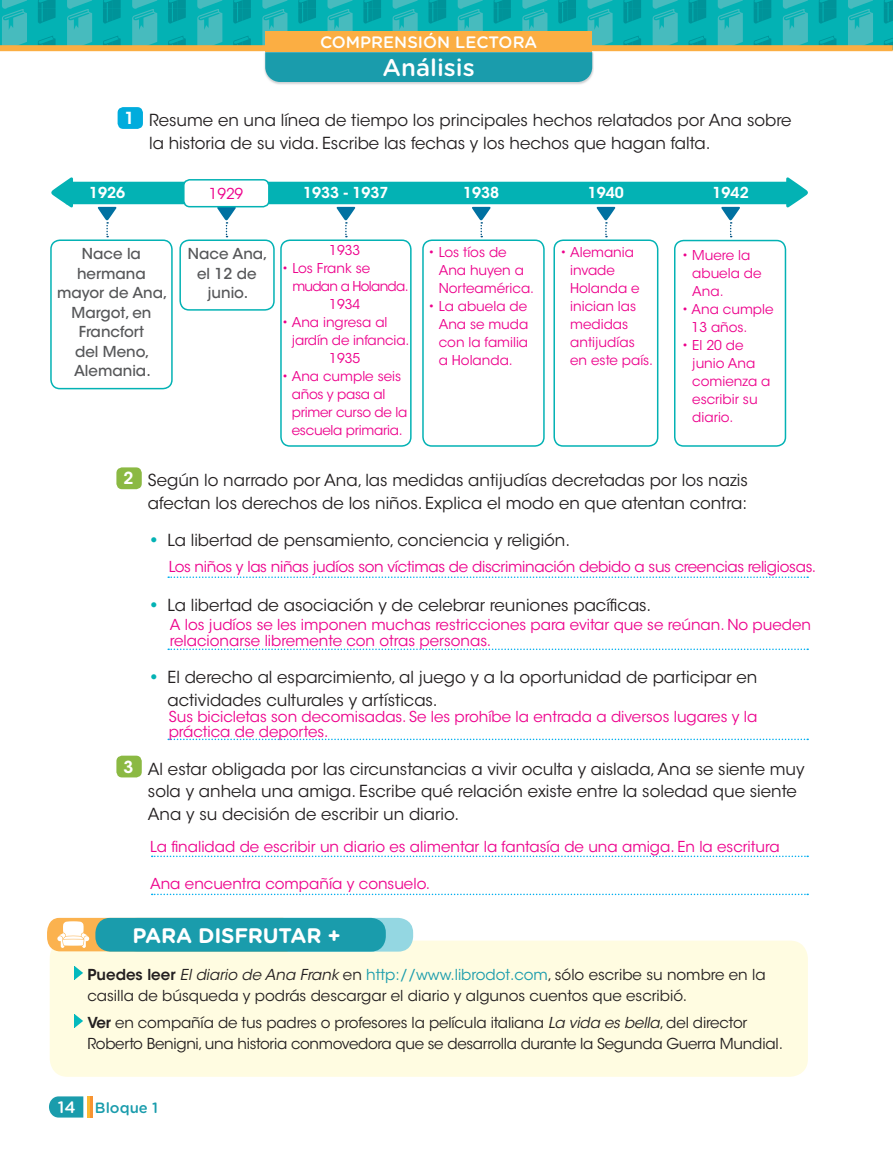
<style>
.page{position:relative;width:893px;height:1149px;background:#fff}
.page>*{position:absolute;margin:0;border:0;box-sizing:border-box;transform-origin:0 0}
.t1{font:500 24px "Gotham Rounded";color:#fff}
.t2{font:700 21px "Gotham Rounded";letter-spacing:-.01em;color:#fff}
.t3{font:16.5px/22.5px "ITC Avant Garde Std";color:#231f20}
.t4{font:500 16.5px "Gotham Rounded";color:#fff}
.t5{font:15px/21px "ITC Avant Garde Std";letter-spacing:-.01em;color:#231f20}
.t6{font:15px/15px "ITC Avant Garde Std";color:#ed028c}
.t7{font:15px "ITC Avant Garde Std";letter-spacing:-.02em;color:#ed028c}
.t8{font:500 15px/19.5px "ITC Avant Garde Std";color:#57585a;text-align:center}
.t9{font:600 15px "ITC Avant Garde Std";color:#fff}
.t10{font:500 14.85px "Gotham Rounded";color:#1a9cac}
.t11{font:13.5px/18px "ITC Avant Garde Std";color:#ed028c}
.t12{font:13.5px/18px "ITC Avant Garde Std";letter-spacing:-.02em;color:#ed028c}
.t13{font:13.5px "ITC Avant Garde Std";letter-spacing:-.05em;color:#ed028c}
.s1{font-weight:600;color:#fff}
.s2{font-weight:700;color:#03b2b4}
.s3{font-weight:600}
.s4{font-style:italic}
.s5{color:#1a9cac}
.s6{font-size:16.5px;color:#fff}
</style>
<div class="page">
<div style="left:502px;top:9px;width:391px;height:41px;background:#03b2b4"></div>
<div style="left:502px;top:0;width:391px;height:9px;background:#03b2b4"></div>
<div style="left:0;top:9px;width:519px;height:41px;background:#03b2b4"></div>
<svg style="left:38px;top:36px;width:18px;height:9px"></svg>
<svg style="left:103px;top:36px;width:18px;height:9px"></svg>
<svg style="left:623px;top:36px;width:18px;height:9px"></svg>
<svg style="left:168px;top:36px;width:18px;height:9px"></svg>
<svg style="left:688px;top:36px;width:18px;height:9px"></svg>
<svg style="left:233px;top:36px;width:18px;height:9px"></svg>
<svg style="left:754px;top:36px;width:17px;height:9px"></svg>
<svg style="left:819px;top:36px;width:17px;height:9px"></svg>
<div style="left:0;top:0;width:519px;height:9px;background:#03b2b4"></div>
<svg style="left:67px;top:0;width:25px;height:45px"></svg>
<svg style="left:38px;top:0;width:18px;height:24px"></svg>
<svg style="left:132px;top:0;width:25px;height:45px"></svg>
<svg style="left:653px;top:0;width:25px;height:45px"></svg>
<svg style="left:103px;top:0;width:18px;height:24px"></svg>
<svg style="left:623px;top:0;width:18px;height:24px"></svg>
<svg style="left:197px;top:0;width:25px;height:45px"></svg>
<svg style="left:718px;top:0;width:25px;height:45px"></svg>
<svg style="left:168px;top:0;width:18px;height:24px"></svg>
<svg style="left:688px;top:0;width:18px;height:24px"></svg>
<svg style="left:783px;top:0;width:25px;height:45px"></svg>
<svg style="left:233px;top:0;width:18px;height:24px"></svg>
<svg style="left:754px;top:0;width:17px;height:24px"></svg>
<svg style="left:848px;top:0;width:25px;height:45px"></svg>
<svg style="left:884px;top:38px;width:9px;height:7px"></svg>
<svg style="left:819px;top:0;width:17px;height:24px"></svg>
<div style="left:0;top:45px;width:893px;height:6px;background:#fbae43"></div>
<svg style="left:262px;top:0;width:351px;height:82px"></svg>
<div style="left:265px;top:31px;width:327px;height:21px;background:#fbae43"></div>
<svg style="left:49px;top:1096px;width:34px;height:21px"></svg>
<hr style="left:89px;top:1095px;width:3px;height:22px;background:#f79332">
<hr style="left:87px;top:1095px;width:2px;height:22px;background:#fdb931">
<div style="left:50px;top:940px;width:758px;height:136px;background:#fffce1;border-radius:18px"></div>
<svg style="left:74px;top:966px;width:9px;height:13px"></svg>
<svg style="left:74px;top:1014px;width:9px;height:13px"></svg>
<div style="left:123px;top:917px;width:290px;height:34px;background:#94d7e2;border-radius:15px"></div>
<div style="left:95px;top:917px;width:291px;height:34px;background:#1a9cac;border-radius:15px"></div>
<svg style="left:47px;top:917px;width:245px;height:34px"></svg>
<div style="left:118px;top:107px;width:25px;height:22px;background:#00acdd;border-radius:6px"></div>
<div style="left:50px;top:239px;width:123px;height:150px;border:2px solid #03b2b4;border-radius:9px"></div>
<div style="left:280px;top:239px;width:132px;height:207px;border:2px solid #03b2b4;border-radius:9px"></div>
<div style="left:422px;top:239px;width:123px;height:207px;border:2px solid #03b2b4;border-radius:9px"></div>
<div style="left:553px;top:239px;width:105px;height:207px;border:2px solid #03b2b4;border-radius:9px"></div>
<div style="left:674px;top:240px;width:112px;height:206px;border:2px solid #03b2b4;border-radius:9px"></div>
<div style="left:179px;top:239px;width:96px;height:71px;border:2px solid #03b2b4;border-radius:9px"></div>
<div style="left:66px;top:182px;width:725px;height:22px;background:#03b2b4"></div>
<svg style="left:51px;top:177px;width:22px;height:31px"></svg>
<svg style="left:97px;top:207px;width:20px;height:30px"></svg>
<svg style="left:217px;top:207px;width:19px;height:30px"></svg>
<svg style="left:336px;top:207px;width:19px;height:30px"></svg>
<svg style="left:472px;top:207px;width:19px;height:30px"></svg>
<svg style="left:596px;top:207px;width:20px;height:30px"></svg>
<svg style="left:721px;top:207px;width:19px;height:30px"></svg>
<svg style="left:786px;top:177px;width:22px;height:31px"></svg>
<svg style="left:168px;top:576px;width:640px;height:1px"></svg>
<svg style="left:168px;top:648px;width:640px;height:1px"></svg>
<svg style="left:168px;top:738px;width:640px;height:1px"></svg>
<svg style="left:152px;top:855px;width:656px;height:1px"></svg>
<svg style="left:152px;top:893px;width:656px;height:1px"></svg>
<div style="left:116px;top:467px;width:26px;height:22px;background:#8bb943;border-radius:6px"></div>
<div style="left:116px;top:755px;width:26px;height:22px;background:#8bb943;border-radius:6px"></div>
<div style="left:184px;top:180px;width:85px;height:27px;background:#fff;border-radius:6px"></div>
<div style="left:183px;top:179px;width:87px;height:28px;border:2px solid #03b2b4;border-radius:6px"></div>
<svg style="left:0;top:0;width:27px;height:46px"></svg>
<svg style="left:884px;top:0;width:9px;height:24px"></svg>
<p class="t4" style="left:320px;top:30px;width:219px">COMPRENSIÓN LECTORA</p>
<h1 class="t1" style="left:383px;top:50px;width:94px">Análisis</h1>
<p class="t3" style="left:149px;top:109px;width:644px;text-indent:-24px"><span class="s1">1</span> Resume en una línea de tiempo los principales hechos relatados por Ana sobre la historia de su vida. Escribe las fechas y los hechos que hagan falta.</p>
<p class="t9" style="left:89px;top:183px;width:38px">1926</p>
<p class="t9" style="left:303px;top:183px;width:87px">1933 - 1937</p>
<p class="t9" style="left:463px;top:183px;width:38px">1938</p>
<p class="t9" style="left:588px;top:183px;width:38px">1940</p>
<p class="t9" style="left:713px;top:183px;width:38px">1942</p>
<p class="t6" style="left:209px;top:186px;width:36px">1929</p>
<p class="t8" style="left:57px;top:244px;width:112px">Nace la hermana mayor de Ana,<br>Margot, en<br>Francfort<br>del Meno,<br>Alemania.</p>
<p class="t8" style="left:188px;top:244px;width:81px">Nace Ana, el 12 de junio.</p>
<p class="t11" style="left:329px;top:241px;width:33px">1933</p>
<p class="t11" style="left:282px;top:259px;width:90px">• Los Frank se</p>
<p class="t13" style="left:292px;top:278px;width:118px">mudan a Holanda.</p>
<p class="t11" style="left:329px;top:295px;width:33px">1934</p>
<p class="t11" style="left:282px;top:313px;width:107px">• Ana ingresa al</p>
<p class="t11" style="left:292px;top:331px;width:119px">jardín de infancia.</p>
<p class="t11" style="left:329px;top:349px;width:33px">1935</p>
<p class="t12" style="left:292px;top:367px;width:117px;text-indent:-10px">• Ana cumple seis años y pasa al primer curso de la escuela primaria.</p>
<p class="t11" style="left:439px;top:243px;width:97px;text-indent:-11px">• Los tíos de<br>Ana huyen a<br>Norteamérica.</p>
<p class="t11" style="left:439px;top:297px;width:91px;text-align:justify;text-indent:-11px">• La abuela de Ana se muda con la familia a Holanda.</p>
<p class="t11" style="left:570px;top:243px;width:84px;text-indent:-10px">• Alemania invade<br>Holanda e inician las medidas antijudías en este país.</p>
<p class="t11" style="left:692px;top:246px;width:71px;text-indent:-11px">• Muere la abuela de<br>Ana.</p>
<p class="t11" style="left:692px;top:300px;width:84px;text-indent:-10px">• Ana cumple<br>13 años.</p>
<p class="t11" style="left:692px;top:336px;width:80px;text-indent:-11px">• El 20 de junio Ana comienza a escribir su diario.</p>
<p class="t3" style="left:123px;top:469px;width:626px;text-align:right"><span class="s1">2</span> Según lo narrado por Ana, las medidas antijudías decretadas por los nazis afectan los derechos de los niños. Explica el modo en que atentan contra:</p>
<p class="t3" style="left:148px;top:529px;width:424px"><span class="s2">•</span> La libertad de pensamiento, conciencia y religión.</p>
<p class="t7" style="left:169px;top:557px;width:649px">Los niños y las niñas judíos son víctimas de discriminación debido a sus creencias religiosas.</p>
<p class="t3" style="left:148px;top:594px;width:505px"><span class="s2">•</span> La libertad de asociación y de celebrar reuniones pacíficas.</p>
<p class="t6" style="left:170px;top:617px;width:643px">A los judíos se les imponen muchas restricciones para evitar que se reúnan. No pueden relacionarse libremente con otras personas.</p>
<p class="t3" style="left:167px;top:666px;width:591px;text-indent:-20px"><span class="s2">•</span> El derecho al esparcimiento, al juego y a la oportunidad de participar en actividades culturales y artísticas.</p>
<p class="t6" style="left:169px;top:708px;width:590px">Sus bicicletas son decomisadas. Se les prohíbe la entrada a diversos lugares y la práctica de deportes.</p>
<p class="t3" style="left:148px;top:757px;width:658px;text-indent:-24px"><span class="s1">3</span> Al estar obligada por las circunstancias a vivir oculta y aislada, Ana se siente muy sola y anhela una amiga. Escribe qué relación existe entre la soledad que siente<br>Ana y su decisión de escribir un diario.</p>
<p class="t6" style="left:150px;top:838px;width:631px">La finalidad de escribir un diario es alimentar la fantasía de una amiga. En la escritura</p>
<p class="t6" style="left:150px;top:876px;width:282px">Ana encuentra compañía y consuelo.</p>
<p class="t2" style="left:133px;top:919px;width:210px">PARA DISFRUTAR +</p>
<p class="t5" style="left:87px;top:963px;width:680px"><span class="s3">Puedes leer</span> <span class="s4">El diario de Ana Frank</span> en <span class="s5">http://www.librodot.com</span>, sólo escribe su nombre en la casilla de búsqueda y podrás descargar el diario y algunos cuentos que escribió.</p>
<p class="t5" style="left:87px;top:1011px;width:697px"><span class="s3">Ver</span> en compañía de tus padres o profesores la película italiana <span class="s4">La vida es bella</span>, del director<br>Roberto Benigni, una historia conmovedora que se desarrolla durante la Segunda Guerra Mundial.</p>
<p class="t10" style="left:58px;top:1096px;width:102px"><span class="s6">14</span> Bloque 1</p>
</div>
